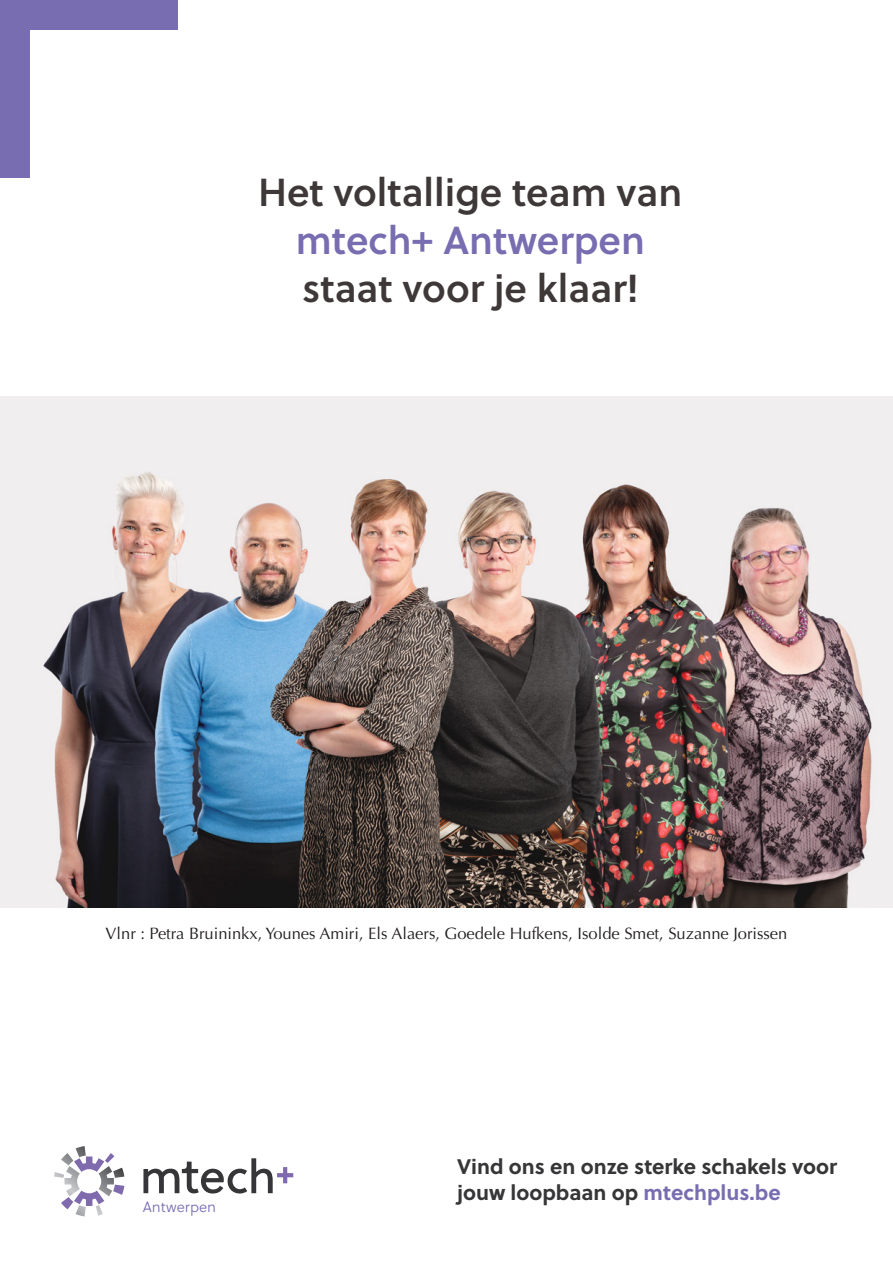
<style>
.page{position:relative;width:893px;height:1263px;background:#fff}
.page>*{position:absolute;margin:0;border:0;box-sizing:border-box;transform-origin:0 0}
.t1{font:39px/48px "Soleil Sb";color:#3e3938;text-align:center}
.t2{font:700 21px/25.2px "Soleil";color:#363537}
.t3{font:16.5px "Optima";color:#231f20}
.t4{font:14.85px "Soleil Lt";color:#786db1}
.s1{color:#786db1}
</style>
<div class="page">
<div style="left:0;top:0;width:30px;height:177px;background:#786db1"></div>
<div style="left:0;top:0;width:177px;height:30px;background:#786db1"></div>
<img style="left:0;top:397px;width:893px;height:510px">
<svg style="left:54px;top:1146px;width:70px;height:70px"></svg>
<svg style="left:143px;top:1158px;width:150px;height:35px"></svg>
<p class="t1" style="left:258px;top:166px;width:426px">Het voltallige team van <span class="s1">mtech+ Antwerpen </span>staat voor je klaar!</p>
<p class="t3" style="left:106px;top:924px;width:683px">Vlnr : Petra Bruininkx, Younes Amiri, Els Alaers, Goedele Hufkens, Isolde Smet, Suzanne Jorissen</p>
<p class="t4" style="left:143px;top:1197px;width:75px">Antwerpen</p>
<p class="t2" style="left:457px;top:1153px;width:381px">Vind ons en onze sterke schakels voor jouw loopbaan op <span class="s1">mtechplus.be</span></p>
</div>
